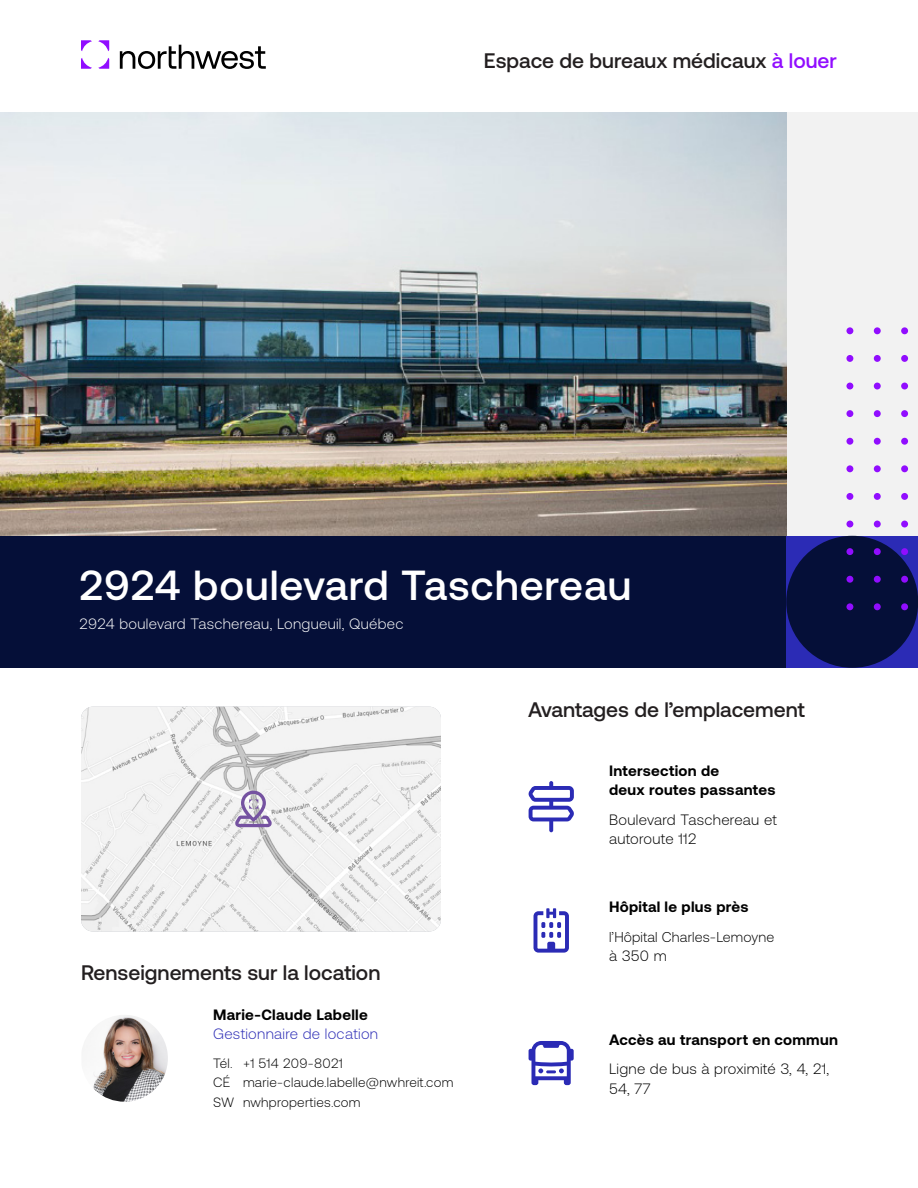
<style>
.page{position:relative;width:918px;height:1188px;background:#fff}
.page>*{position:absolute;margin:0;border:0;box-sizing:border-box;transform-origin:0 0}
.Body{font:500 42px "Aeonik";letter-spacing:.02em;color:#fff}
.H2_-_Left{font:500 21px "Aeonik";color:#231f20}
.H3_-_Spacing_After{font:700 15px/19.5px "Aeonik";letter-spacing:.02em;color:#000}
.Body-2{font:300 15px/19.5px "Aeonik";letter-spacing:.02em;color:#000}
.Body-3{font:300 15px "Aeonik";letter-spacing:.02em;color:#fff}
.t1{font:300 15px "Aeonik";letter-spacing:.02em;color:#2b2bb5}
.Body-4{font:300 14.25px "Aeonik";letter-spacing:.01em;color:#000}
.Body_-_Small_-_contact{font:300 13.5px "Aeonik";letter-spacing:.02em;color:#000}
.s1{color:#910dff}
</style>
<div class="page">
<svg style="left:81px;top:40px;width:11px;height:11px"></svg>
<svg style="left:98px;top:40px;width:11px;height:11px"></svg>
<svg style="left:98px;top:58px;width:11px;height:11px"></svg>
<svg style="left:81px;top:58px;width:11px;height:11px"></svg>
<svg style="left:120px;top:45px;width:146px;height:24px"></svg>
<div style="left:0;top:536px;width:786px;height:132px;background:#050f38"></div>
<div style="left:786px;top:536px;width:132px;height:132px;background:#2b2bb5"></div>
<div style="left:786px;top:112px;width:132px;height:424px;background:#f2f2f2"></div>
<div style="left:786px;top:536px;width:132px;height:132px;background:#050f38;border-radius:50%"></div>
<div style="left:901px;top:327px;width:7px;height:7px;background:#910dff;border-radius:50%"></div>
<div style="left:874px;top:327px;width:7px;height:7px;background:#910dff;border-radius:50%"></div>
<div style="left:846px;top:327px;width:7px;height:7px;background:#910dff;border-radius:50%"></div>
<div style="left:901px;top:355px;width:7px;height:7px;background:#910dff;border-radius:50%"></div>
<div style="left:874px;top:355px;width:7px;height:7px;background:#910dff;border-radius:50%"></div>
<div style="left:846px;top:355px;width:7px;height:7px;background:#910dff;border-radius:50%"></div>
<div style="left:901px;top:383px;width:7px;height:6px;background:#910dff;border-radius:50%"></div>
<div style="left:874px;top:383px;width:7px;height:6px;background:#910dff;border-radius:50%"></div>
<div style="left:846px;top:383px;width:7px;height:6px;background:#910dff;border-radius:50%"></div>
<div style="left:901px;top:410px;width:7px;height:7px;background:#910dff;border-radius:50%"></div>
<div style="left:874px;top:410px;width:7px;height:7px;background:#910dff;border-radius:50%"></div>
<div style="left:846px;top:410px;width:7px;height:7px;background:#910dff;border-radius:50%"></div>
<div style="left:901px;top:438px;width:7px;height:7px;background:#910dff;border-radius:50%"></div>
<div style="left:874px;top:438px;width:7px;height:7px;background:#910dff;border-radius:50%"></div>
<div style="left:846px;top:438px;width:7px;height:7px;background:#910dff;border-radius:50%"></div>
<div style="left:901px;top:465px;width:7px;height:7px;background:#910dff;border-radius:50%"></div>
<div style="left:874px;top:465px;width:7px;height:7px;background:#910dff;border-radius:50%"></div>
<div style="left:846px;top:465px;width:7px;height:7px;background:#910dff;border-radius:50%"></div>
<div style="left:901px;top:493px;width:7px;height:7px;background:#910dff;border-radius:50%"></div>
<div style="left:874px;top:493px;width:7px;height:7px;background:#910dff;border-radius:50%"></div>
<div style="left:846px;top:493px;width:7px;height:7px;background:#910dff;border-radius:50%"></div>
<div style="left:901px;top:521px;width:7px;height:6px;background:#910dff;border-radius:50%"></div>
<div style="left:874px;top:521px;width:7px;height:6px;background:#910dff;border-radius:50%"></div>
<div style="left:846px;top:521px;width:7px;height:6px;background:#910dff;border-radius:50%"></div>
<div style="left:901px;top:548px;width:7px;height:7px;background:#910dff;border-radius:50%"></div>
<div style="left:874px;top:548px;width:7px;height:7px;background:#910dff;border-radius:50%"></div>
<div style="left:846px;top:548px;width:7px;height:7px;background:#910dff;border-radius:50%"></div>
<div style="left:901px;top:576px;width:7px;height:7px;background:#910dff;border-radius:50%"></div>
<div style="left:874px;top:576px;width:7px;height:7px;background:#910dff;border-radius:50%"></div>
<div style="left:846px;top:576px;width:7px;height:7px;background:#910dff;border-radius:50%"></div>
<div style="left:901px;top:603px;width:7px;height:7px;background:#910dff;border-radius:50%"></div>
<div style="left:874px;top:603px;width:7px;height:7px;background:#910dff;border-radius:50%"></div>
<div style="left:846px;top:603px;width:7px;height:7px;background:#910dff;border-radius:50%"></div>
<img style="left:0;top:112px;width:786px;height:424px">
<img style="left:81px;top:707px;width:360px;height:225px">
<svg style="left:235px;top:791px;width:37px;height:36px"></svg>
<svg style="left:529px;top:1041px;width:45px;height:44px"></svg>
<svg style="left:534px;top:908px;width:35px;height:45px"></svg>
<svg style="left:528px;top:781px;width:46px;height:51px"></svg>
<img style="left:93px;top:1015px;width:75px;height:87px">
<p class="H2_-_Left" style="left:484px;top:49px;width:355px">Espace de bureaux médicaux <span class="s1">à louer</span></p>
<p class="Body" style="left:80px;top:561px;width:554px">2924 boulevard Taschereau</p>
<p class="Body-3" style="left:80px;top:615px;width:326px">2924 boulevard Taschereau, Longueuil, Québec</p>
<p class="H2_-_Left" style="left:528px;top:698px;width:278px">Avantages de l’emplacement</p>
<p class="H3_-_Spacing_After" style="left:609px;top:761px;width:168px">Intersection de<br>deux routes passantes</p>
<p class="Body-2" style="left:609px;top:810px;width:169px">Boulevard Taschereau et autoroute 112</p>
<p class="H2_-_Left" style="left:81px;top:961px;width:301px">Renseignements sur la location</p>
<h4 class="H3_-_Spacing_After" style="left:213px;top:1004px;width:156px">Marie-Claude Labelle</h4>
<h4 class="t1" style="left:213px;top:1026px;width:167px">Gestionnaire de location</h4>
<p class="Body_-_Small_-_contact" style="left:243px;top:1056px;width:101px">+1 514 209-8021</p>
<p class="Body_-_Small_-_contact" style="left:243px;top:1075px;width:212px">marie-claude.labelle@nwhreit.com</p>
<p class="Body_-_Small_-_contact" style="left:243px;top:1095px;width:119px">nwhproperties.com</p>
<p class="Body_-_Small_-_contact" style="left:213px;top:1056px;width:21px">Tél.</p>
<p class="Body_-_Small_-_contact" style="left:213px;top:1075px;width:19px">CÉ</p>
<p class="Body_-_Small_-_contact" style="left:213px;top:1095px;width:23px">SW</p>
<p class="H3_-_Spacing_After" style="left:609px;top:897px;width:141px">Hôpital le plus près</p>
<p class="Body-4" style="left:609px;top:929px;width:167px">l’Hôpital Charles-Lemoyne</p>
<p class="Body-2" style="left:609px;top:946px;width:59px">à 350 m</p>
<p class="H3_-_Spacing_After" style="left:609px;top:1030px;width:230px">Accès au transport en commun</p>
<p class="Body-2" style="left:609px;top:1059px;width:222px">Ligne de bus à proximité 3, 4, 21,<br>54, 77</p>
</div>
